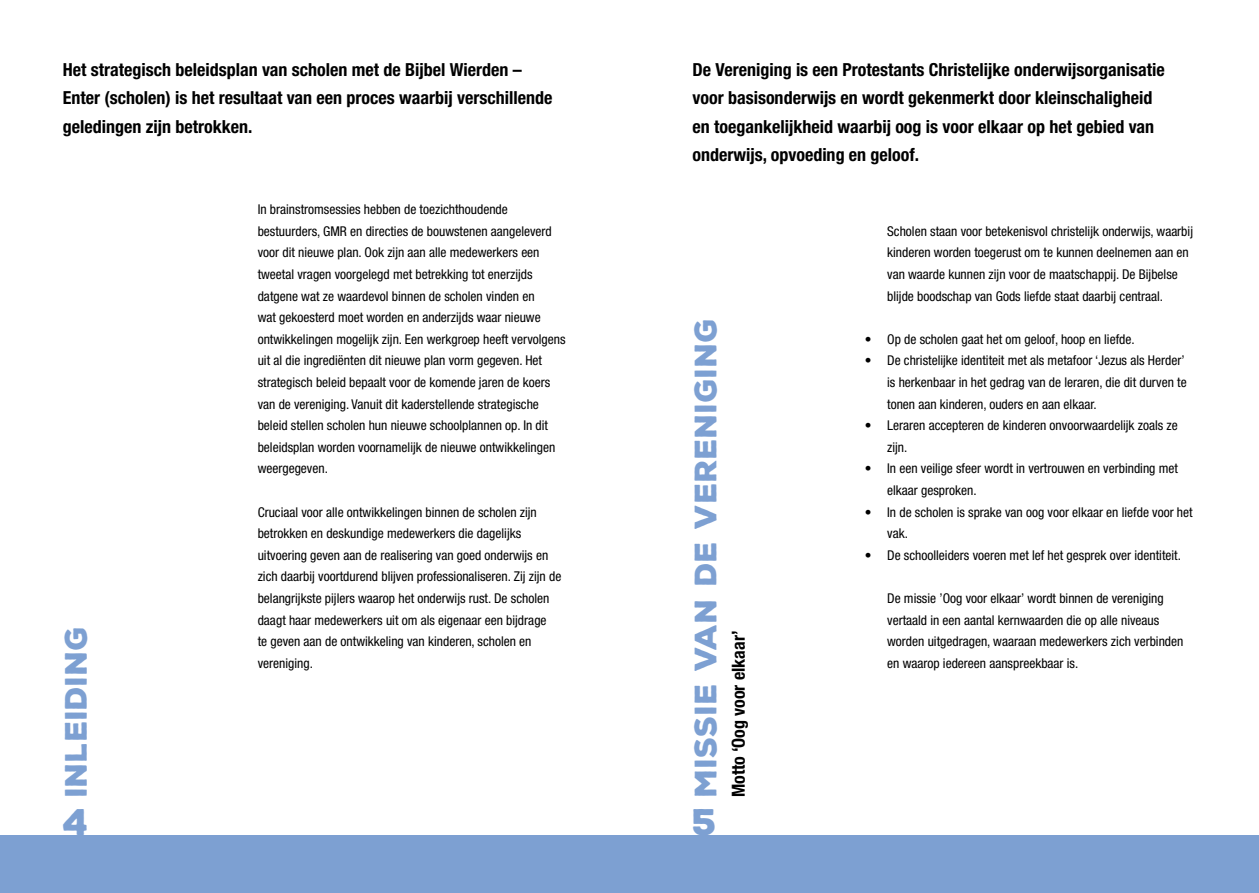
<style>
.page{position:relative;width:1259px;height:893px;background:#fff}
.page>*{position:absolute;margin:0;border:0;box-sizing:border-box;transform-origin:0 0}
.t1{font:900 36px "Nexa Rust Sans";color:#7da0d2}
.t2{font:900 30px "Nexa Rust Sans";letter-spacing:.01em;color:#7da0d2}
.t3{font:700 condensed 18px/28.5px "Helvetica Neue LT Std";color:#000}
.t4{font:condensed 13.5px/21.6px "Helvetica Neue LT Std";color:#000}
</style>
<div class="page">
<div style="left:0;top:835px;width:1259px;height:58px;background:#7da0d2"></div>
<h3 class="t3" style="left:63px;top:55px;width:491px">Het strategisch beleidsplan van scholen met de Bijbel Wierden –<br>Enter (scholen) is het resultaat van een proces waarbij verschillende geledingen zijn betrokken.</h3>
<h2 class="t2" style="left:56px;top:797px;width:173px;rotate:-90deg">inleiding</h2>
<p class="t4" style="left:258px;top:198px;width:309px">In brainstromsessies hebben de toezichthoudende bestuurders, GMR en directies de bouwstenen aangeleverd voor dit nieuwe plan. Ook zijn aan alle medewerkers een tweetal vragen voorgelegd met betrekking tot enerzijds datgene wat ze waardevol binnen de scholen vinden en<br>wat gekoesterd moet worden en anderzijds waar nieuwe ontwikkelingen mogelijk zijn. Een werkgroep heeft vervolgens uit al die ingrediënten dit nieuwe plan vorm gegeven. Het strategisch beleid bepaalt voor de komende jaren de koers van de vereniging. Vanuit dit kaderstellende strategische beleid stellen scholen hun nieuwe schoolplannen op. In dit beleidsplan worden voornamelijk de nieuwe ontwikkelingen weergegeven.</p>
<p class="t4" style="left:258px;top:501px;width:305px">Cruciaal voor alle ontwikkelingen binnen de scholen zijn betrokken en deskundige medewerkers die dagelijks uitvoering geven aan de realisering van goed onderwijs en zich daarbij voortdurend blijven professionaliseren. Zij zijn de belangrijkste pijlers waarop het onderwijs rust. De scholen daagt haar medewerkers uit om als eigenaar een bijdrage<br>te geven aan de ontwikkeling van kinderen, scholen en vereniging.</p>
<h3 class="t3" style="left:692px;top:55px;width:474px">De Vereniging is een Protestants Christelijke onderwijsorganisatie voor basisonderwijs en wordt gekenmerkt door kleinschaligheid en toegankelijkheid waarbij oog is voor elkaar op het gebied van onderwijs, opvoeding en geloof.</h3>
<h2 class="t2" style="left:685px;top:797px;width:480px;rotate:-90deg">Missie van de vereniging</h2>
<h3 class="t3" style="left:724px;top:797px;width:168px;rotate:-90deg">Motto ‘Oog voor elkaar’</h3>
<p class="t4" style="left:864px;top:328px;width:8px">• •</p>
<p class="t4" style="left:864px;top:414px;width:8px">•</p>
<p class="t4" style="left:864px;top:458px;width:8px">•</p>
<p class="t4" style="left:864px;top:501px;width:8px">•</p>
<p class="t4" style="left:864px;top:544px;width:8px">•</p>
<p class="t4" style="left:887px;top:220px;width:307px">Scholen staan voor betekenisvol christelijk onderwijs, waarbij kinderen worden toegerust om te kunnen deelnemen aan en van waarde kunnen zijn voor de maatschappij. De Bijbelse blijde boodschap van Gods liefde staat daarbij centraal.</p>
<p class="t4" style="left:887px;top:328px;width:307px">Op de scholen gaat het om geloof, hoop en liefde.<br>De christelijke identiteit met als metafoor ‘Jezus als Herder’ is herkenbaar in het gedrag van de leraren, die dit durven te tonen aan kinderen, ouders en aan elkaar.<br>Leraren accepteren de kinderen onvoorwaardelijk zoals ze zijn.<br>In een veilige sfeer wordt in vertrouwen en verbinding met elkaar gesproken.<br>In de scholen is sprake van oog voor elkaar en liefde voor het vak.<br>De schoolleiders voeren met lef het gesprek over identiteit.</p>
<p class="t4" style="left:887px;top:587px;width:298px">De missie ’Oog voor elkaar’ wordt binnen de vereniging vertaald in een aantal kernwaarden die op alle niveaus worden uitgedragen, waaraan medewerkers zich verbinden en waarop iedereen aanspreekbaar is.</p>
<h1 class="t1" style="left:63px;top:798px;width:28px">4</h1>
<h1 class="t1" style="left:692px;top:798px;width:26px">5</h1>
</div>
